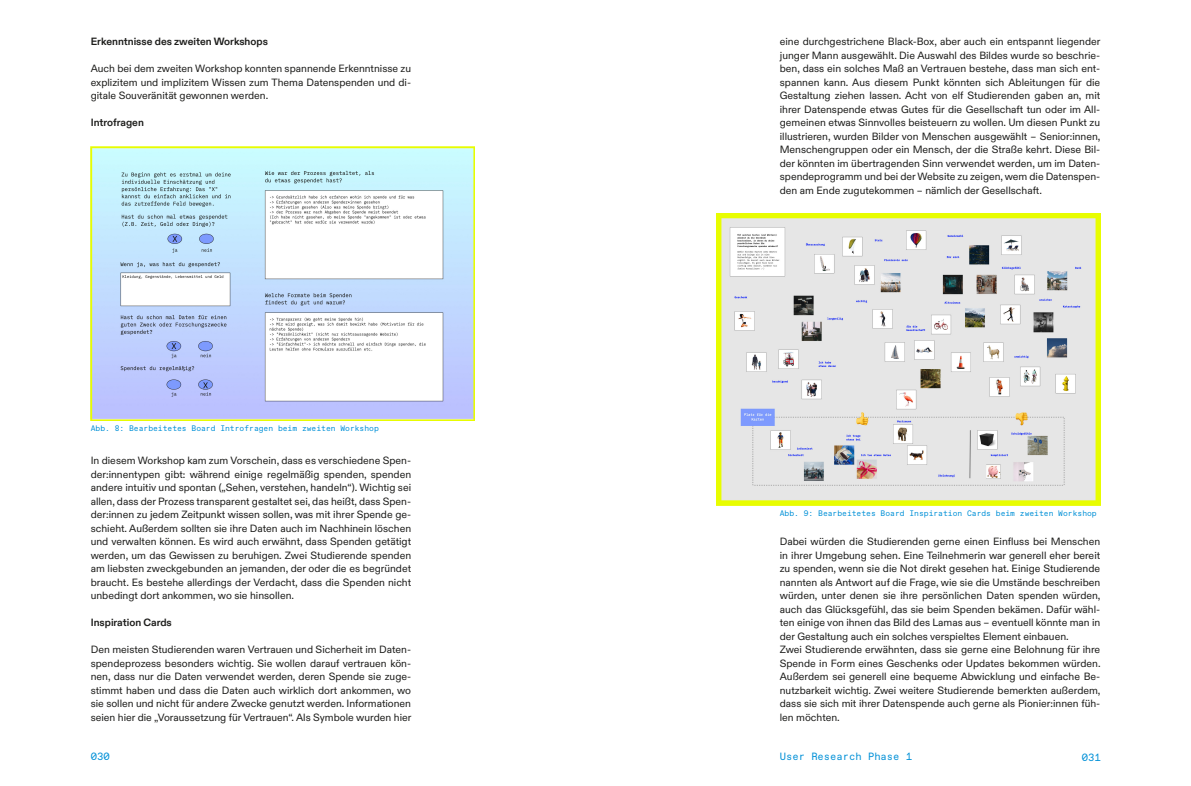
<style>
.page{position:relative;width:1191px;height:786px;background:#fff}
.page>*{position:absolute;margin:0;border:0;box-sizing:border-box;transform-origin:0 0}
.Fließtext{font:10.5px/13.5px "ABC Diatype Edu";color:#1d1d1b;text-align:justify}
.Fließtext-2{font:700 10.5px "ABC Diatype Edu";color:#1d1d1b}
.t1{font:10.5px "ABC Favorit Edu Mono";color:#0090d7}
.t2{font:8px "ABC Favorit Edu Mono";color:#0090d7}
</style>
<div class="page">
<img style="left:91px;top:146px;width:383px;height:274px">
<img style="left:716px;top:214px;width:384px;height:291px">
<p class="Fließtext-2" style="left:91px;top:34px;width:179px">Erkenntnisse des zweiten Workshops</p>
<p class="Fließtext" style="left:91px;top:61px;width:322px">Auch bei dem zweiten Workshop konnten spannende Erkenntnisse zu explizitem und implizitem Wissen zum Thema Datenspenden und di&shy;gitale Souveränität gewonnen werden.</p>
<p class="Fließtext-2" style="left:91px;top:115px;width:55px">Introfragen</p>
<p class="t2" style="left:91px;top:423px;width:290px">Abb. 8: Bearbeitetes Board Introfragen beim zweiten Workshop</p>
<p class="Fließtext" style="left:91px;top:453px;width:322px">In diesem Workshop kam zum Vorschein, dass es verschiedene Spen&shy;der:innentypen gibt: während einige regelmäßig spenden, spenden andere intuitiv und spontan („Sehen, verstehen, handeln“). Wichtig sei allen, dass der Prozess transparent gestaltet sei, das heißt, dass Spen&shy;der:innen zu jedem Zeitpunkt wissen sollen, was mit ihrer Spende ge&shy;schieht. Außerdem sollten sie ihre Daten auch im Nachhinein löschen und verwalten können. Es wird auch erwähnt, dass Spenden getätigt werden, um das Gewissen zu beruhigen. Zwei Studierende spenden am liebsten zweckgebunden an jemanden, der oder die es begründet braucht. Es bestehe allerdings der Verdacht, dass die Spenden nicht unbedingt dort ankommen, wo sie hinsollen.</p>
<p class="Fließtext-2" style="left:91px;top:614px;width:83px">Inspiration Cards</p>
<p class="Fließtext" style="left:91px;top:642px;width:322px">Den meisten Studierenden waren Vertrauen und Sicherheit im Daten&shy;spendeprozess besonders wichtig. Sie wollen darauf vertrauen kön&shy;nen, dass nur die Daten verwendet werden, deren Spende sie zuge&shy;stimmt haben und dass die Daten auch wirklich dort ankommen, wo sie sollen und nicht für andere Zwecke genutzt werden. Informationen seien hier die „Voraussetzung für Vertrauen“. Als Symbole wurden hier</p>
<p class="Fließtext" style="left:780px;top:34px;width:322px">eine durchgestrichene Black-Box, aber auch ein entspannt liegender junger Mann ausgewählt. Die Auswahl des Bildes wurde so beschrie&shy;ben, dass ein solches Maß an Vertrauen bestehe, dass man sich ent&shy;spannen kann. Aus diesem Punkt könnten sich Ableitungen für die Gestaltung ziehen lassen. Acht von elf Studierenden gaben an, mit ihrer Datenspende etwas Gutes für die Gesellschaft tun oder im All&shy;gemeinen etwas Sinnvolles beisteuern zu wollen. Um diesen Punkt zu illustrieren, wurden Bilder von Menschen ausgewählt – Senior:innen, Menschengruppen oder ein Mensch, der die Straße kehrt. Diese Bil&shy;der könnten im übertragenden Sinn verwendet werden, um im Daten&shy;spendeprogramm und bei der Website zu zeigen, wem die Datenspen&shy;den am Ende zugutekommen – nämlich der Gesellschaft.</p>
<p class="t2" style="left:780px;top:508px;width:318px">Abb. 9: Bearbeitetes Board Inspiration Cards beim zweiten Workshop</p>
<p class="Fließtext" style="left:780px;top:534px;width:322px">Dabei würden die Studierenden gerne einen Einfluss bei Menschen in ihrer Umgebung sehen. Eine Teilnehmerin war generell eher bereit zu spenden, wenn sie die Not direkt gesehen hat. Einige Studierende nannten als Antwort auf die Frage, wie sie die Umstände beschreiben würden, unter denen sie ihre persönlichen Daten spenden würden, auch das Glücksgefühl, das sie beim Spenden bekämen. Dafür wähl&shy;ten einige von ihnen das Bild des Lamas aus – eventuell könnte man in der Gestaltung auch ein solches verspieltes Element einbauen.</p>
<p class="Fließtext" style="left:780px;top:642px;width:322px">Zwei Studierende erwähnten, dass sie gerne eine Belohnung für ihre Spende in Form eines Geschenks oder Updates bekommen würden.<br>Außerdem sei generell eine bequeme Abwicklung und einfache Be&shy;nutzbarkeit wichtig. Zwei weitere Studierende bemerkten außerdem, dass sie sich mit ihrer Datenspende auch gerne als Pionier:innen füh&shy;len möchten.</p>
<p class="t1" style="left:91px;top:749px;width:20px">030</p>
<p class="t1" style="left:1081px;top:750px;width:20px">031</p>
<p class="t1" style="left:780px;top:749px;width:134px">User Research Phase 1</p>
</div>
